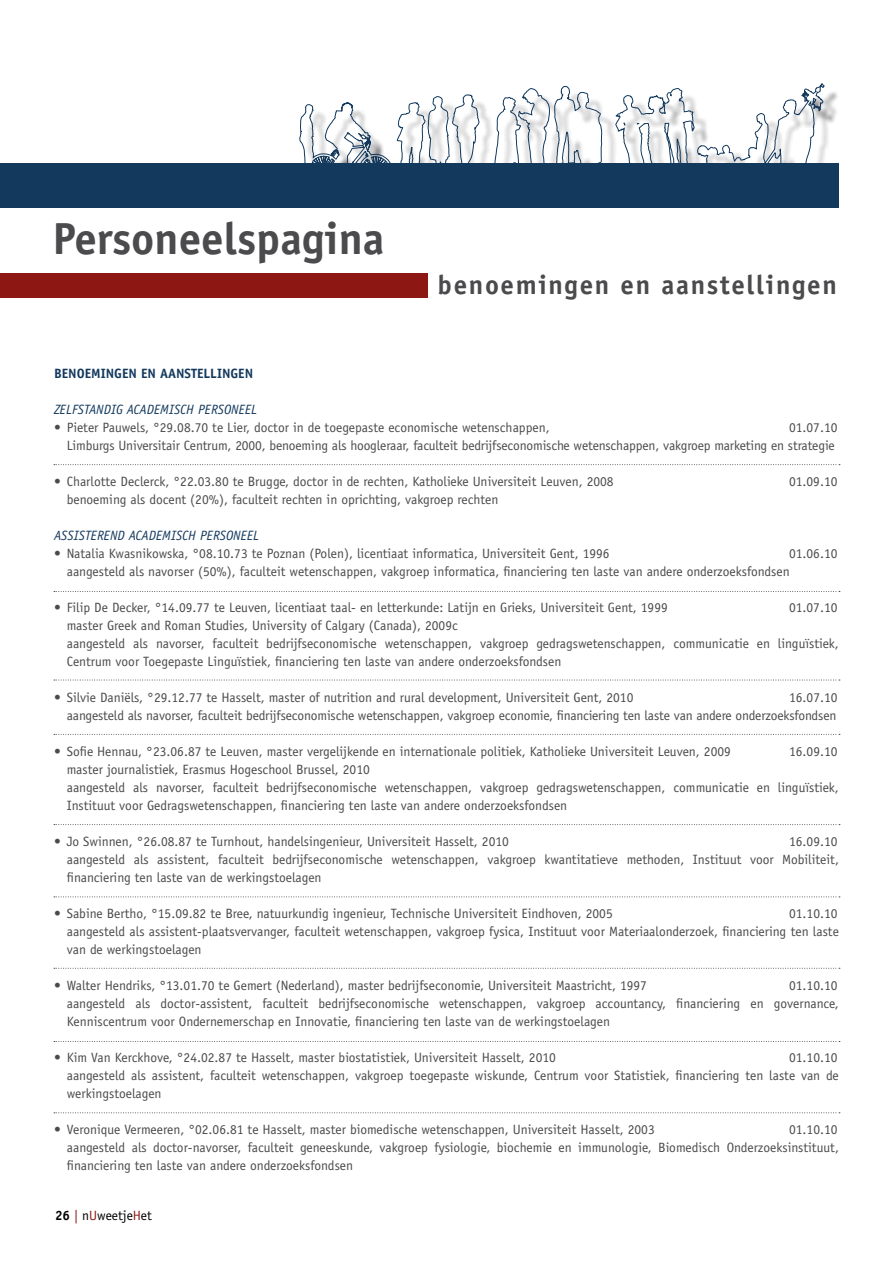
<style>
.page{position:relative;width:893px;height:1263px;background:#fff}
.page>*{position:absolute;margin:0;border:0;box-sizing:border-box;transform-origin:0 0}
.t1{font:700 45px "Officina Sans";color:#4b4b4d}
.t2{font:700 27px "Officina Sans";letter-spacing:.06em;color:#4b4b4d}
.t3{font:13.5px/18px "Officina Sans";color:#4b4b4d;text-align:justify}
.t4{font:italic 13.5px "Officina Sans";color:#13395d}
.t5{font:700 13.5px "Officina Sans";color:#13395d}
.t6{font:13.5px "Officina Sans";color:#000}
.s1{font-weight:700}
.s2{color:#8c1713}
</style>
<div class="page">
<div style="left:0;top:272px;width:427px;height:25px;background:#8c1713"></div>
<svg style="left:299px;top:83px;width:526px;height:80px"></svg>
<div style="left:0;top:163px;width:839px;height:45px;background:#13395d"></div>
<svg style="left:54px;top:464px;width:786px;height:1px"></svg>
<svg style="left:54px;top:591px;width:786px;height:1px"></svg>
<svg style="left:54px;top:680px;width:786px;height:1px"></svg>
<svg style="left:54px;top:734px;width:786px;height:1px"></svg>
<svg style="left:54px;top:824px;width:786px;height:1px"></svg>
<svg style="left:54px;top:896px;width:786px;height:1px"></svg>
<svg style="left:54px;top:968px;width:786px;height:1px"></svg>
<svg style="left:54px;top:1041px;width:786px;height:1px"></svg>
<svg style="left:54px;top:1112px;width:786px;height:1px"></svg>
<h1 class="t1" style="left:53px;top:211px;width:333px">Personeelspagina</h1>
<h2 class="t2" style="left:438px;top:268px;width:401px">benoemingen en aanstellingen</h2>
<p class="t5" style="left:54px;top:365px;width:201px">Benoemingen en aanstellingen</p>
<p class="t4" style="left:54px;top:402px;width:14px">ZELFSTANDIG</p>
<p class="t4" style="left:127px;top:402px;width:8px">ACADEMISCH</p>
<p class="t4" style="left:198px;top:402px;width:8px">PERSONEEL</p>
<p class="t3" style="left:54px;top:418px;width:497px"><span class="s1">•</span> Pieter Pauwels, °29.08.70 te Lier, doctor in de toegepaste economische wetenschappen,</p>
<p class="t3" style="left:67px;top:418px;width:772px;text-align:right">01.07.10<br>Limburgs Universitair Centrum, 2000, benoeming als hoogleraar, faculteit bedrijfseconomische wetenschappen, vakgroep marketing en strategie</p>
<p class="t3" style="left:54px;top:472px;width:561px"><span class="s1">•</span> Charlotte Declerck, °22.03.80 te Brugge, doctor in de rechten, Katholieke Universiteit Leuven, 2008</p>
<p class="t3" style="left:789px;top:472px;width:50px">01.09.10</p>
<p class="t3" style="left:67px;top:490px;width:433px">benoeming als docent (20%), faculteit rechten in oprichting, vakgroep rechten</p>
<p class="t4" style="left:54px;top:528px;width:15px">ASSISTEREND</p>
<p class="t4" style="left:129px;top:528px;width:8px">ACADEMISCH</p>
<p class="t4" style="left:200px;top:528px;width:8px">PERSONEEL</p>
<p class="t3" style="left:54px;top:544px;width:557px"><span class="s1">•</span> Natalia Kwasnikowska, °08.10.73 te Poznan (Polen), licentiaat informatica, Universiteit Gent, 1996</p>
<p class="t3" style="left:67px;top:544px;width:772px;text-indent:722px">01.06.10 aangesteld als navorser (50%), faculteit wetenschappen, vakgroep informatica, financiering ten laste van andere onderzoeksfondsen</p>
<p class="t3" style="left:54px;top:598px;width:615px"><span class="s1">•</span> Filip De Decker, °14.09.77 te Leuven, licentiaat taal- en letterkunde: Latijn en Grieks, Universiteit Gent, 1999</p>
<p class="t3" style="left:789px;top:598px;width:50px">01.07.10</p>
<p class="t3" style="left:67px;top:616px;width:774px;text-align:left">master Greek and Roman Studies, University of Calgary (Canada), 2009c<br>aangesteld als navorser, faculteit bedrijfseconomische wetenschappen, vakgroep gedragswetenschappen, communicatie en linguïstiek,<br>Centrum voor Toegepaste Linguïstiek, financiering ten laste van andere onderzoeksfondsen</p>
<p class="t3" style="left:54px;top:688px;width:581px"><span class="s1">•</span> Silvie Daniëls, °29.12.77 te Hasselt, master of nutrition and rural development, Universiteit Gent, 2010</p>
<p class="t3" style="left:67px;top:688px;width:772px;text-align:right">16.07.10<br>aangesteld als navorser, faculteit bedrijfseconomische wetenschappen, vakgroep economie, financiering ten laste van andere onderzoeksfondsen</p>
<p class="t3" style="left:54px;top:742px;width:678px"><span class="s1">•</span> Sofie Hennau, °23.06.87 te Leuven, master vergelijkende en internationale politiek, Katholieke Universiteit Leuven, 2009</p>
<p class="t3" style="left:789px;top:742px;width:50px">16.09.10</p>
<p class="t3" style="left:67px;top:760px;width:774px;text-align:left">master journalistiek, Erasmus Hogeschool Brussel, 2010<br>aangesteld als navorser, faculteit bedrijfseconomische wetenschappen, vakgroep gedragswetenschappen, communicatie en linguïstiek,<br>Instituut voor Gedragswetenschappen, financiering ten laste van andere onderzoeksfondsen</p>
<p class="t3" style="left:54px;top:832px;width:456px"><span class="s1">•</span> Jo Swinnen, °26.08.87 te Turnhout, handelsingenieur, Universiteit Hasselt, 2010</p>
<p class="t3" style="left:67px;top:832px;width:774px;text-indent:722px">16.09.10 aangesteld als assistent, faculteit bedrijfseconomische wetenschappen, vakgroep kwantitatieve methoden, Instituut voor Mobiliteit, financiering ten laste van de werkingstoelagen</p>
<p class="t3" style="left:54px;top:904px;width:560px"><span class="s1">•</span> Sabine Bertho, °15.09.82 te Bree, natuurkundig ingenieur, Technische Universiteit Eindhoven, 2005</p>
<p class="t3" style="left:67px;top:904px;width:774px;text-indent:722px">01.10.10 aangesteld als assistent-plaatsvervanger, faculteit wetenschappen, vakgroep fysica, Instituut voor Materiaalonderzoek, financiering ten laste van de werkingstoelagen</p>
<p class="t3" style="left:54px;top:976px;width:594px"><span class="s1">•</span> Walter Hendriks, °13.01.70 te Gemert (Nederland), master bedrijfseconomie, Universiteit Maastricht, 1997</p>
<p class="t3" style="left:67px;top:976px;width:774px;text-indent:722px">01.10.10 aangesteld als doctor-assistent, faculteit bedrijfseconomische wetenschappen, vakgroep accountancy, financiering en governance, Kenniscentrum voor Ondernemerschap en Innovatie, financiering ten laste van de werkingstoelagen</p>
<p class="t3" style="left:54px;top:1048px;width:503px"><span class="s1">•</span> Kim Van Kerckhove, °24.02.87 te Hasselt, master biostatistiek, Universiteit Hasselt, 2010</p>
<p class="t3" style="left:67px;top:1048px;width:774px;text-indent:722px">01.10.10 aangesteld als assistent, faculteit wetenschappen, vakgroep toegepaste wiskunde, Centrum voor Statistiek, financiering ten laste van de werkingstoelagen</p>
<p class="t3" style="left:54px;top:1120px;width:602px"><span class="s1">•</span> Veronique Vermeeren, °02.06.81 te Hasselt, master biomedische wetenschappen, Universiteit Hasselt, 2003</p>
<p class="t3" style="left:67px;top:1120px;width:774px;text-indent:722px">01.10.10 aangesteld als doctor-navorser, faculteit geneeskunde, vakgroep fysiologie, biochemie en immunologie, Biomedisch Onderzoeksinstituut, financiering ten laste van andere onderzoeksfondsen</p>
<p class="t6" style="left:55px;top:1208px;width:98px"><span class="s1">26</span> <span class="s2">|</span> n<span class="s2">U</span>weetje<span class="s2">H</span>et</p>
</div>
